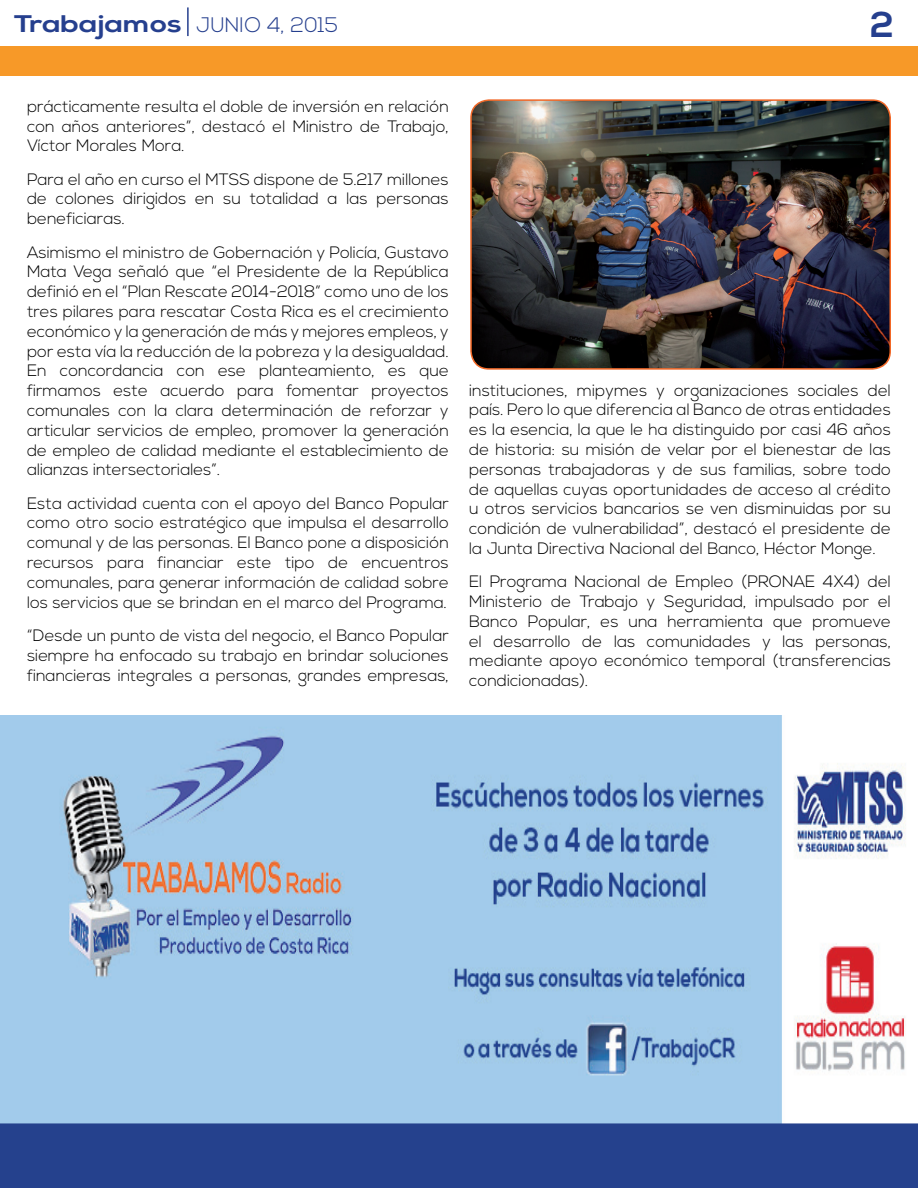
<style>
.page{position:relative;width:918px;height:1188px;background:#fff}
.page>*{position:absolute;margin:0;border:0;box-sizing:border-box;transform-origin:0 0}
.t1{font:700 36px "Nexa";color:#253f8e}
.t2{font:700 24px "Nexa";color:#253f8e;scale:1.25 1}
.t3{font:300 21px "Nexa";color:#253f8e}
.t4{font:300 16.5px/19.8px "Nexa";color:#000;text-align:justify}
.s1{font-weight:300;font-size:21px}
.s2{font-style:inherit}
</style>
<div class="page">
<div style="left:0;top:46px;width:918px;height:30px;background:#f79928"></div>
<hr style="left:187px;top:7px;width:2px;height:29px;background:#253f8e">
<img style="left:471px;top:100px;width:419px;height:267px">
<div style="left:470px;top:99px;width:421px;height:271px;border:2px solid #f26827;border-radius:18px"></div>
<img style="left:0;top:716px;width:918px;height:472px">
<h2 class="t2" style="left:14px;top:10px;width:179px">Trabajamos <span class="s1">junio</span></h2>
<p class="t3" style="left:267px;top:13px;width:73px"><span class="s2">4</span>, 2015</p>
<h1 class="t1" style="left:870px;top:4px;width:25px">2</h1>
<p class="t4" style="left:27px;top:97px;width:423px">prácticamente resulta el doble de inversión en relación con años anteriores”, destacó el Ministro de Trabajo, Víctor Morales Mora.</p>
<p class="t4" style="left:27px;top:170px;width:423px">Para el año en curso el MTSS dispone de 5.217 millones de colones dirigidos en su totalidad a las personas beneficiaras.</p>
<p class="t4" style="left:27px;top:243px;width:423px">Asimismo el ministro de Gobernación y Policía, Gustavo Mata Vega señaló que “el Presidente de la República definió en el “Plan Rescate 2014-2018” como uno de los tres pilares para rescatar Costa Rica es el crecimiento económico y la generación de más y mejores empleos, y por esta vía la reducción de la pobreza y la desigualdad.<br>En concordancia con ese planteamiento, es que firmamos este acuerdo para fomentar proyectos comunales con la clara determinación de reforzar y articular servicios de empleo, promover la generación de empleo de calidad mediante el establecimiento de alianzas intersectoriales”.</p>
<p class="t4" style="left:27px;top:494px;width:423px">Esta actividad cuenta con el apoyo del Banco Popular como otro socio estratégico que impulsa el desarrollo comunal y de las personas. El Banco pone a disposición recursos para financiar este tipo de encuentros comunales, para generar información de calidad sobre los servicios que se brindan en el marco del Programa.</p>
<p class="t4" style="left:27px;top:626px;width:423px">“Desde un punto de vista del negocio, el Banco Popular siempre ha enfocado su trabajo en brindar soluciones financieras integrales a personas, grandes empresas,</p>
<p class="t4" style="left:469px;top:381px;width:423px">instituciones, mipymes y organizaciones sociales del país. Pero lo que diferencia al Banco de otras entidades es la esencia, la que le ha distinguido por casi 46 años de historia: su misión de velar por el bienestar de las personas trabajadoras y de sus familias, sobre todo de aquellas cuyas oportunidades de acceso al crédito u otros servicios bancarios se ven disminuidas por su condición de vulnerabilidad”, destacó el presidente de la Junta Directiva Nacional del Banco, Héctor Monge.</p>
<p class="t4" style="left:469px;top:572px;width:423px">El Programa Nacional de Empleo (PRONAE 4X4) del Ministerio de Trabajo y Seguridad, impulsado por el Banco Popular, es una herramienta que promueve el desarrollo de las comunidades y las personas, mediante apoyo económico temporal (transferencias condicionadas).</p>
</div>
